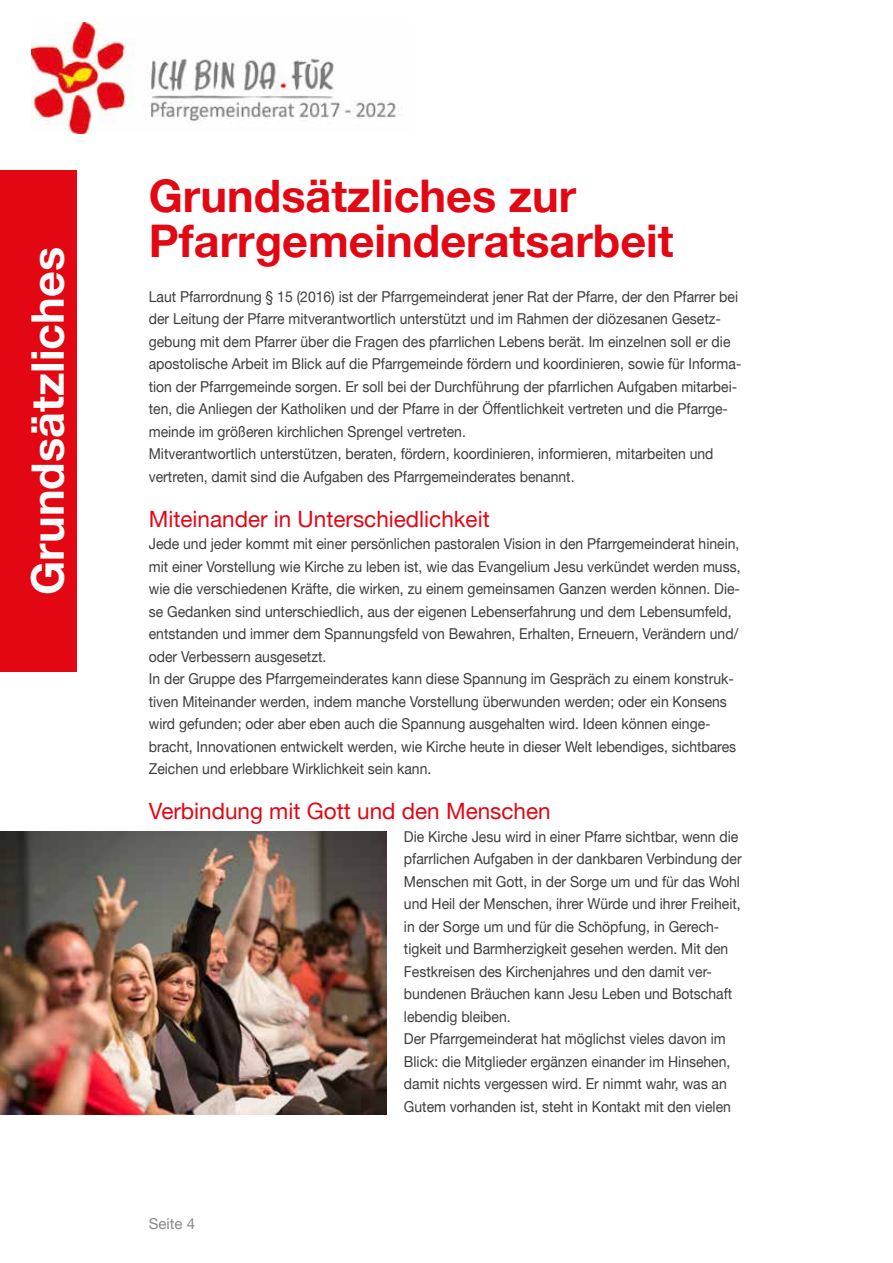
<style>
.page{position:relative;width:893px;height:1263px;background:#fff}
.page>*{position:absolute;margin:0;border:0;box-sizing:border-box;transform-origin:0 0}
.t1{font:700 45px/45px "Helvetica Neue";color:#e30613}
.t2{font:700 45px "Helvetica Neue";color:#fff}
.t3{font:22.5px "Helvetica Neue";color:#e30613}
.t4{font:15px/22.5px "Helvetica Neue";color:#3c3c3b;scale:.93 1}
.t5{font:15px "Helvetica Neue";color:#878787}
</style>
<div class="page">
<div style="left:0;top:170px;width:77px;height:502px;background:#e30613"></div>
<img style="left:32px;top:22px;width:370px;height:112px">
<img style="left:0;top:831px;width:387px;height:283px">
<h1 class="t2" style="left:20px;top:595px;width:349px;rotate:-90deg">Grundsätzliches</h1>
<h1 class="t1" style="left:149px;top:172px;width:526px">Grundsätzliches zur<br>Pfarrgemeinderatsarbeit</h1>
<p class="t4" style="left:149px;top:285px;width:639px">Laut Pfarrordnung § 15 (2016) ist der Pfarrgemeinderat jener Rat der Pfarre, der den Pfarrer bei der Leitung der Pfarre mitverantwortlich unterstützt und im Rahmen der diözesanen Gesetz&shy;gebung mit dem Pfarrer über die Fragen des pfarrlichen Lebens berät. Im einzelnen soll er die apostolische Arbeit im Blick auf die Pfarrgemeinde fördern und koordinieren, sowie für Informa&shy;tion der Pfarrgemeinde sorgen. Er soll bei der Durchführung der pfarrlichen Aufgaben mitarbei&shy;ten, die Anliegen der Katholiken und der Pfarre in der Öffentlichkeit vertreten und die Pfarrge&shy;meinde im größeren kirchlichen Sprengel vertreten.<br>Mitverantwortlich unterstützen, beraten, fördern, koordinieren, informieren, mitarbeiten und vertreten, damit sind die Aufgaben des Pfarrgemeinderates benannt.</p>
<h2 class="t3" style="left:149px;top:505px;width:342px">Miteinander in Unterschiedlichkeit</h2>
<p class="t4" style="left:149px;top:532px;width:638px">Jede und jeder kommt mit einer persönlichen pastoralen Vision in den Pfarrgemeinderat hinein, mit einer Vorstellung wie Kirche zu leben ist, wie das Evangelium Jesu verkündet werden muss, wie die verschiedenen Kräfte, die wirken, zu einem gemeinsamen Ganzen werden können. Die&shy;se Gedanken sind unterschiedlich, aus der eigenen Lebenserfahrung und dem Lebensumfeld, entstanden und immer dem Spannungsfeld von Bewahren, Erhalten, Erneuern, Verändern und/ oder Verbessern ausgesetzt.<br>In der Gruppe des Pfarrgemeinderates kann diese Spannung im Gespräch zu einem konstruk&shy;tiven Miteinander werden, indem manche Vorstellung überwunden werden; oder ein Konsens wird gefunden; oder aber eben auch die Spannung ausgehalten wird. Ideen können einge&shy;bracht, Innovationen entwickelt werden, wie Kirche heute in dieser Welt lebendiges, sichtbares Zeichen und erlebbare Wirklichkeit sein kann.</p>
<h2 class="t3" style="left:149px;top:798px;width:403px">Verbindung mit Gott und den Menschen</h2>
<p class="t4" style="left:404px;top:825px;width:365px">Die Kirche Jesu wird in einer Pfarre sichtbar, wenn die pfarrlichen Aufgaben in der dankbaren Verbindung der Menschen mit Gott, in der Sorge um und für das Wohl und Heil der Menschen, ihrer Würde und ihrer Freiheit, in der Sorge um und für die Schöpfung, in Gerech&shy;tigkeit und Barmherzigkeit gesehen werden. Mit den Festkreisen des Kirchenjahres und den damit ver&shy;bundenen Bräuchen kann Jesu Leben und Botschaft lebendig bleiben.<br>Der Pfarrgemeinderat hat möglichst vieles davon im Blick: die Mitglieder ergänzen einander im Hinsehen, damit nichts vergessen wird. Er nimmt wahr, was an Gutem vorhanden ist, steht in Kontakt mit den vielen</p>
<p class="t5" style="left:149px;top:1215px;width:48px">Seite 4</p>
</div>
